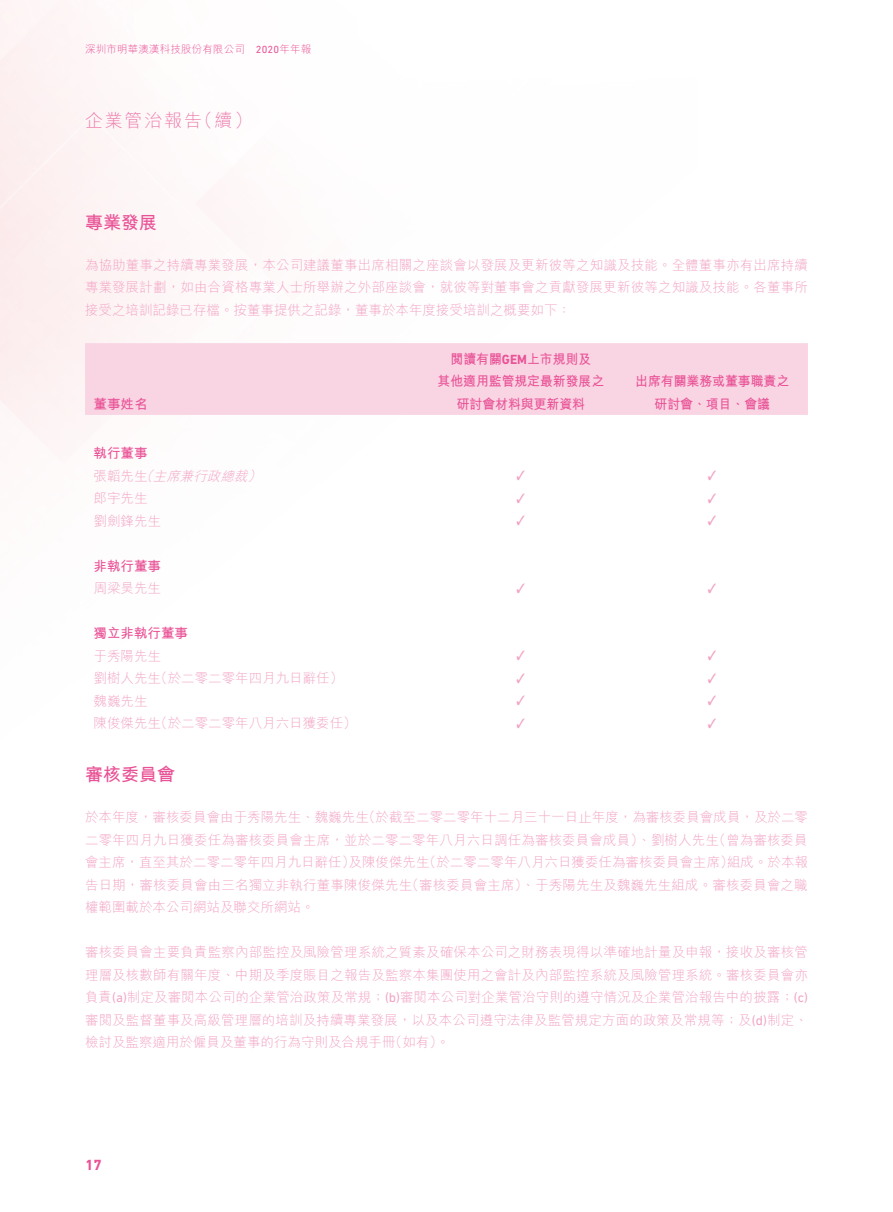
<style>
.page{position:relative;width:893px;height:1212px;background:#fff}
.page>*{position:absolute;margin:0;border:0;box-sizing:border-box;transform-origin:0 0}
.t1{font:300 18px "M Hei HK";letter-spacing:.1em;color:#ed7dac}
.t2{font:700 18px "M Hei HK";color:#e95296}
.t3{font:700 15px "DIN Next LT Pro";color:#e95296}
.t4{font:300 13.5px/22.5px "M Hei HK";letter-spacing:.005em;color:#f2a3c4;text-align:justify}
.t5{font:700 13.5px/22.5px "M Hei HK";color:#e95296;text-align:center;scale:.95 1}
.t6{font:700 13.5px "M Hei HK";color:#e95296}
.t7{font:italic 300 13.5px "M Hei HK";color:#f2a3c4}
.t8{font:300 10.5px "M Hei HK";letter-spacing:.015em;color:#e95296}
.t9{font:10.5px "DIN Next LT Pro";color:#e95296}
.s1{font-family:"M Hei HK";font-weight:300}
.s2{font-style:normal}
.s3{font-family:"DIN Next LT Pro"}
.s4{font-family:"DIN Next LT Pro";font-weight:400}
</style>
<div class="page">
<div style="left:85px;top:343px;width:723px;height:72px;background:#f9d5e4"></div>
<p class="t8" style="left:85px;top:44px;width:161px">深圳市明華澳漢科技股份有限公司</p>
<p class="t9" style="left:256px;top:43px;width:57px">2020<span class="s1">年年報</span></p>
<h1 class="t1" style="left:195px;top:111px;width:59px">（續(</h1>
<h1 class="t1" style="left:85px;top:111px;width:118px">企業管治報告</h1>
<h1 class="t2" style="left:85px;top:209px;width:73px">專業發展</h1>
<p class="t4" style="left:85px;top:253px;width:724px">為協助董事之持續專業發展，本公司建議董事出席相關之座談會以發展及更新彼等之知識及技能。全體董事亦有出席持續專業發展計劃，如由合資格專業人士所舉辦之外部座談會，就彼等對董事會之貢獻發展更新彼等之知識及技能。各董事所接受之培訓記錄已存檔。按董事提供之記錄，董事於本年度接受培訓之概要如下：</p>
<p class="t6" style="left:94px;top:394px;width:55px">董事姓名</p>
<p class="t6" style="left:94px;top:443px;width:55px">執行董事</p>
<p class="t7" style="left:139px;top:469px;width:19px">（</p>
<p class="t7" style="left:247px;top:469px;width:19px">(</p>
<p class="t7" style="left:94px;top:469px;width:159px"><span class="s2">張韜先生</span>主席兼行政總裁</p>
<p class="t4" style="left:94px;top:487px;width:55px">郎宇先生</p>
<p class="t4" style="left:94px;top:509px;width:69px">劉劍鋒先生</p>
<p class="t6" style="left:94px;top:556px;width:69px">非執行董事</p>
<p class="t4" style="left:94px;top:577px;width:69px">周梁昊先生</p>
<p class="t6" style="left:94px;top:623px;width:96px">獨立非執行董事</p>
<p class="t4" style="left:94px;top:644px;width:69px">于秀陽先生</p>
<p class="t4" style="left:154px;top:667px;width:190px">（於二零二零年四月九日辭任(</p>
<p class="t4" style="left:94px;top:667px;width:69px">劉樹人先生</p>
<p class="t4" style="left:94px;top:689px;width:55px">魏巍先生</p>
<p class="t4" style="left:154px;top:712px;width:204px">（於二零二零年八月六日獲委任(</p>
<p class="t4" style="left:94px;top:712px;width:69px">陳俊傑先生</p>
<h1 class="t2" style="left:85px;top:762px;width:91px">審核委員會</h1>
<p class="t5" style="left:438px;top:347px;width:177px">閱讀有關<span class="s3">GEM</span>上市規則及<br>其他適用監管規定最新發展之研討會材料與更新資料</p>
<p class="t5" style="left:635px;top:369px;width:164px">出席有關業務或董事職責之研討會、項目、會議</p>
<p class="t4" style="left:362px;top:806px;width:447px">（於截至二零二零年十二月三十一日止年度，為審核委員會成員，及於二零</p>
<p class="t4" style="left:85px;top:806px;width:285px">於本年度，審核委員會由于秀陽先生、魏巍先生</p>
<p class="t4" style="left:85px;top:828px;width:635px">二零年四月九日獲委任為審核委員會主席，並於二零二零年八月六日調任為審核委員會成員）、劉樹人先生</p>
<p class="t4" style="left:712px;top:828px;width:97px">（曾為審核委員</p>
<p class="t4" style="left:85px;top:851px;width:272px">會主席，直至其於二零二零年四月九日辭任）</p>
<p class="t4" style="left:423px;top:851px;width:312px">（於二零二零年八月六日獲委任為審核委員會主席）</p>
<p class="t4" style="left:349px;top:851px;width:83px">及陳俊傑先生</p>
<p class="t4" style="left:727px;top:851px;width:83px">組成。於本報</p>
<p class="t4" style="left:406px;top:873px;width:404px">（審核委員會主席）、于秀陽先生及魏巍先生組成。審核委員會之職</p>
<p class="t4" style="left:85px;top:873px;width:329px">告日期，審核委員會由三名獨立非執行董事陳俊傑先生權範圍載於本公司網站及聯交所網站。</p>
<p class="t4" style="left:85px;top:941px;width:724px">審核委員會主要負責監察內部監控及風險管理系統之質素及確保本公司之財務表現得以準確地計量及申報，接收及審核管</p>
<p class="t4" style="left:85px;top:963px;width:724px">理層及核數師有關年度、中期及季度賬目之報告及監察本集團使用之會計及內部監控系統及風險管理系統。審核委員會亦</p>
<p class="t4" style="left:85px;top:986px;width:724px">負責 <span class="s4">)a(</span> 制定及審閱本公司的企業管治政策及常規；<span class="s4">( )b</span> 審閱本公司對企業管治守則的遵守情況及企業管治報告中的披露；<span class="s4">( (c</span></p>
<p class="t4" style="left:85px;top:1008px;width:724px">審閱及監督董事及高級管理層的培訓及持續專業發展，以及本公司遵守法律及監管規定方面的政策及常規等；及 <span class="s4">)d(</span> 制定、</p>
<p class="t4" style="left:389px;top:1031px;width:62px">（如有。(</p>
<p class="t4" style="left:85px;top:1031px;width:312px">檢討及監察適用於僱員及董事的行為守則及合規手冊</p>
<p class="t3" style="left:85px;top:1156px;width:18px">17</p>
</div>
